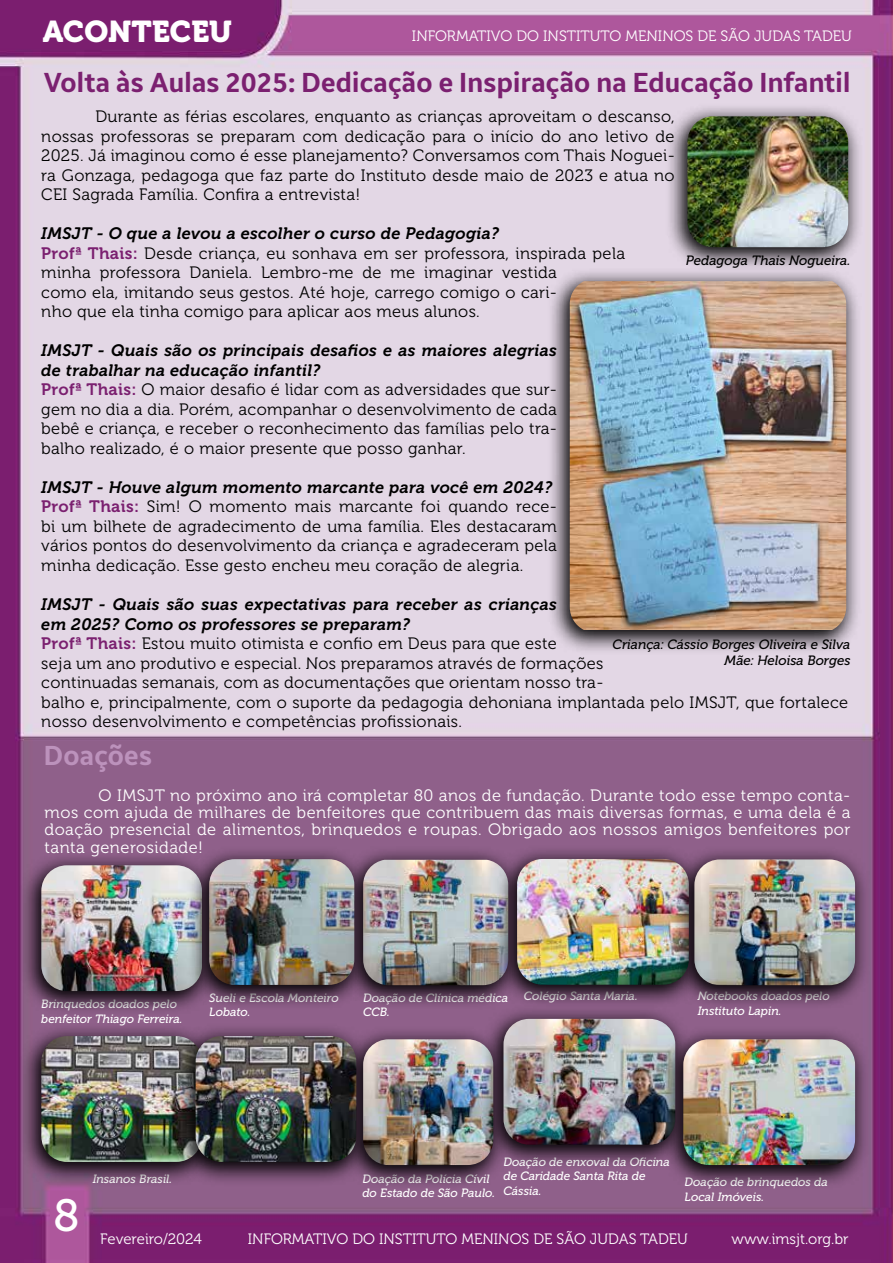
<style>
.page{position:relative;width:893px;height:1263px;background:#fff}
.page>*{position:absolute;margin:0;border:0;box-sizing:border-box;transform-origin:0 0}
.t1{font:45px "Museo 500";color:#fff}
.t2{font:30px "Museo 900";color:#fff}
.t3{font:700 27px "Samsung Sans";letter-spacing:.01em;color:#7b2070}
.t4{font:700 27px "Samsung Sans";letter-spacing:.01em;color:#bc92bc}
.t5{font:16.5px/19.5px "Museo 300";letter-spacing:.02em;color:#000;text-align:justify}
.t6{font:italic 16.5px/19.5px "Museo 700";letter-spacing:.02em;color:#000}
.t7{font:16.5px/17.2px "Museo 300";letter-spacing:.03em;color:#fff;text-align:justify}
.t8{font:15px "Museo 300";color:#fff}
.t9{font:italic 13.5px/16.2px "Museo 500";color:#000;text-align:right}
.t10{font:italic 12px/14.4px "Museo 500";color:#fff}
.s1{font-family:"Museo 700";color:#7b2070}
</style>
<div class="page">
<img style="left:0;top:0;width:893px;height:1263px">
<svg style="left:19px;top:852px;width:198px;height:163px"></svg>
<img style="left:41px;top:865px;width:146px;height:126px">
<svg style="left:19px;top:1023px;width:155px;height:163px"></svg>
<img style="left:41px;top:1036px;width:133px;height:126px">
<svg style="left:174px;top:1023px;width:198px;height:163px"></svg>
<img style="left:196px;top:1036px;width:145px;height:126px">
<svg style="left:341px;top:1026px;width:168px;height:163px"></svg>
<img style="left:363px;top:1039px;width:118px;height:126px">
<svg style="left:665px;top:103px;width:199px;height:169px"></svg>
<img style="left:687px;top:116px;width:161px;height:131px">
<svg style="left:548px;top:268px;width:314px;height:387px"></svg>
<img style="left:570px;top:281px;width:276px;height:349px">
<svg style="left:341px;top:846px;width:154px;height:164px"></svg>
<img style="left:370px;top:860px;width:125px;height:125px">
<svg style="left:187px;top:846px;width:183px;height:163px"></svg>
<img style="left:209px;top:859px;width:145px;height:126px">
<svg style="left:495px;top:846px;width:177px;height:159px"></svg>
<img style="left:517px;top:859px;width:155px;height:126px">
<svg style="left:481px;top:1005px;width:210px;height:164px"></svg>
<img style="left:503px;top:1019px;width:172px;height:125px">
<svg style="left:661px;top:1026px;width:210px;height:163px"></svg>
<img style="left:683px;top:1039px;width:172px;height:126px">
<img style="left:672px;top:846px;width:198px;height:164px">
<img style="left:694px;top:859px;width:161px;height:126px">
<h2 class="t2" style="left:43px;top:15px;width:191px">ACONTECEU</h2>
<h3 class="t3" style="left:44px;top:63px;width:808px">Volta às Aulas 2025: Dedicação e Inspiração na Educação Infantil</h3>
<p class="t8" style="left:412px;top:28px;width:441px">INFORMATIVO DO INSTITUTO MENINOS DE SÃO JUDAS TADEU</p>
<p class="t5" style="left:41px;top:107px;width:635px;text-indent:54px">Durante as férias escolares, enquanto as crianças aproveitam o descanso, nossas professoras se preparam com dedicação para o início do ano letivo de 2025. Já imaginou como é esse planejamento? Conversamos com Thais Noguei&shy;ra Gonzaga, pedagoga que faz parte do Instituto desde maio de 2023 e atua no CEI Sagrada Família. Confira a entrevista!</p>
<p class="t6" style="left:41px;top:224px;width:460px">IMSJT - O que a levou a escolher o curso de Pedagogia?</p>
<p class="t5" style="left:41px;top:244px;width:585px;text-align:left"><span class="s1">Profª Thais:</span> Desde criança, eu sonhava em ser professora, inspirada pela minha professora Daniela. Lembro-me de me imaginar vestida<br>como ela, imitando seus gestos. Até hoje, carrego comigo o cari-<br>nho que ela tinha comigo para aplicar aos meus alunos.</p>
<p class="t6" style="left:41px;top:341px;width:517px">IMSJT - Quais são os principais desafios e as maiores alegrias de trabalhar na educação infantil?</p>
<p class="t5" style="left:41px;top:380px;width:517px"><span class="s1">Profª Thais:</span> O maior desafio é lidar com as adversidades que sur&shy;gem no dia a dia. Porém, acompanhar o desenvolvimento de cada bebê e criança, e receber o reconhecimento das famílias pelo tra&shy;balho realizado, é o maior presente que posso ganhar.</p>
<p class="t6" style="left:41px;top:477px;width:513px">IMSJT - Houve algum momento marcante para você em 2024?</p>
<p class="t5" style="left:41px;top:497px;width:517px"><span class="s1">Profª Thais:</span> Sim! O momento mais marcante foi quando rece&shy;bi um bilhete de agradecimento de uma família. Eles destacaram vários pontos do desenvolvimento da criança e agradeceram pela minha dedicação. Esse gesto encheu meu coração de alegria.</p>
<p class="t6" style="left:41px;top:595px;width:517px">IMSJT - Quais são suas expectativas para receber as crianças em 2025? Como os professores se preparam?</p>
<p class="t5" style="left:41px;top:634px;width:808px;text-align:left"><span class="s1">Profª Thais:</span> Estou muito otimista e confio em Deus para que este<br>seja um ano produtivo e especial. Nos preparamos através de formações<br>continuadas semanais, com as documentações que orientam nosso tra-<br>balho e, principalmente, com o suporte da pedagogia dehoniana implantada pelo IMSJT, que fortalece nosso desenvolvimento e competências profissionais.</p>
<p class="t9" style="left:686px;top:253px;width:166px">Pedagoga Thais Nogueira.</p>
<p class="t9" style="left:613px;top:636px;width:239px">Criança: Cássio Borges Oliveira e Silva<br>Mãe: Heloisa Borges</p>
<h3 class="t4" style="left:44px;top:736px;width:110px">Doações</h3>
<p class="t7" style="left:45px;top:787px;width:807px;text-indent:54px">O IMSJT no próximo ano irá completar 80 anos de fundação. Durante todo esse tempo conta&shy;mos com ajuda de milhares de benfeitores que contribuem das mais diversas formas, e uma dela é a doação presencial de alimentos, brinquedos e roupas. Obrigado aos nossos amigos benfeitores por tanta generosidade!</p>
<p class="t10" style="left:41px;top:997px;width:143px">Brinquedos doados pelo benfeitor Thiago Ferreira.</p>
<p class="t10" style="left:209px;top:990px;width:131px">Sueli e Escola Monteiro<br>Lobato.</p>
<p class="t10" style="left:363px;top:991px;width:147px">Doação de Clínica médica<br>CCB.</p>
<p class="t10" style="left:524px;top:988px;width:115px">Colégio Santa Maria.</p>
<p class="t10" style="left:698px;top:989px;width:134px">Notebooks doados pelo<br>Instituto Lapin.</p>
<h1 class="t1" style="left:53px;top:1191px;width:27px">8</h1>
<p class="t10" style="left:93px;top:1172px;width:81px">Insanos Brasil.</p>
<p class="t10" style="left:362px;top:1171px;width:135px">Doação da Polícia Cívil do Estado de São Paulo.</p>
<p class="t10" style="left:503px;top:1154px;width:168px">Doação de enxoval da Oficina de Caridade Santa Rita de<br>Cássia.</p>
<p class="t10" style="left:685px;top:1175px;width:145px">Doação de brinquedos da<br>Local Imóveis.</p>
<p class="t8" style="left:248px;top:1231px;width:441px">INFORMATIVO DO INSTITUTO MENINOS DE SÃO JUDAS TADEU</p>
<p class="t8" style="left:100px;top:1231px;width:103px">Fevereiro/2024</p>
<p class="t8" style="left:732px;top:1231px;width:118px">www.imsjt.org.br</p>
</div>
